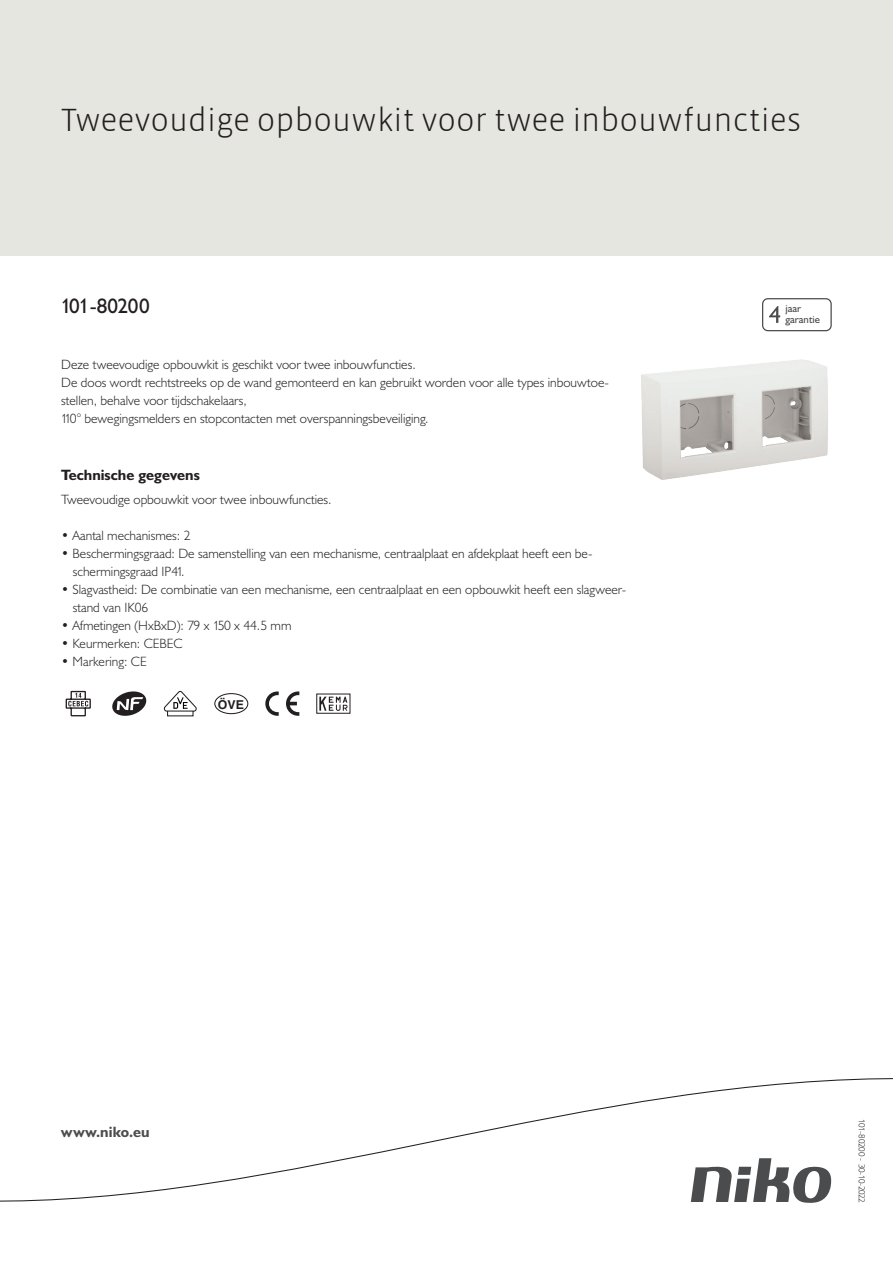
<style>
.page{position:relative;width:893px;height:1263px;background:#fff}
.page>*{position:absolute;margin:0;border:0;box-sizing:border-box;transform-origin:0 0}
.Title_datasheets{font:300 33px "Vista Sans";color:#231f20}
.Article_number{font:21px "Humanist 521 BT";letter-spacing:-.015em;color:#231f20}
.Titles_parts{font:700 15px "Humanist 521 BT";color:#231f20}
.titel_afbeelding{font:700 15px "Humanist 521 BT";letter-spacing:.005em;color:#4b4c4d}
.USP_Bullets{font:300 13.5px/18px "Humanist 521 BT";color:#231f20}
.Platte_tekst_CAB{font:300 13.5px/18px "Humanist 521 BT";color:#231f20}
.t1{font:700 12.3px "Helvetica";color:#231f20}
.t2{font:10.8px/10.8px "Humanist 521 BT";color:#4b4c4d}
.Revision{font:300 9px "Humanist 521 BT";letter-spacing:-.04em;color:#231f20}
</style>
<div class="page">
<div style="left:0;top:0;width:893px;height:255px;background:#e6e6e0"></div>
<svg style="left:66px;top:691px;width:25px;height:25px"></svg>
<svg style="left:112px;top:691px;width:34px;height:25px"></svg>
<svg style="left:164px;top:691px;width:33px;height:25px"></svg>
<div style="left:214px;top:693px;width:34px;height:21px;border:1px solid #231f20;border-radius:50%"></div>
<svg style="left:286px;top:691px;width:13px;height:25px"></svg>
<svg style="left:265px;top:691px;width:14px;height:25px"></svg>
<svg style="left:319px;top:697px;width:29px;height:14px"></svg>
<div style="left:316px;top:694px;width:34px;height:20px;border:1px solid #231f20"></div>
<svg style="left:762px;top:298px;width:70px;height:33px"></svg>
<svg style="left:0;top:1078px;width:893px;height:125px"></svg>
<img style="left:641px;top:359px;width:187px;height:121px">
<p class="Title_datasheets" style="left:61px;top:100px;width:742px">Tweevoudige opbouwkit voor twee inbouwfuncties</p>
<p class="Article_number" style="left:61px;top:293px;width:90px">101-80200</p>
<p class="t2" style="left:785px;top:303px;width:36px">jaar garantie</p>
<p class="Platte_tekst_CAB" style="left:61px;top:355px;width:549px">Deze tweevoudige opbouwkit is geschikt voor twee inbouwfuncties.<br>De doos wordt rechtstreeks op de wand gemonteerd en kan gebruikt worden voor alle types inbouwtoe&shy;stellen, behalve voor tijdschakelaars,<br>110° bewegingsmelders en stopcontacten met overspanningsbeveiliging.</p>
<p class="Titles_parts" style="left:61px;top:465px;width:140px">Technische gegevens</p>
<p class="Platte_tekst_CAB" style="left:61px;top:490px;width:272px">Tweevoudige opbouwkit voor twee inbouwfuncties.</p>
<p class="USP_Bullets" style="left:61px;top:526px;width:131px">• Aantal mechanismes: 2</p>
<p class="USP_Bullets" style="left:73px;top:544px;width:521px;text-indent:-12px">• Beschermingsgraad: De samenstelling van een mechanisme, centraalplaat en afdekplaat heeft een be&shy;schermingsgraad IP41.</p>
<p class="USP_Bullets" style="left:73px;top:580px;width:555px;text-indent:-12px">• Slagvastheid: De combinatie van een mechanisme, een centraalplaat en een opbouwkit heeft een slagweer&shy;stand van IK06</p>
<p class="USP_Bullets" style="left:61px;top:616px;width:232px">• Afmetingen (HxBxD): 79 x 150 x 44.5 mm</p>
<p class="USP_Bullets" style="left:61px;top:634px;width:123px">• Keurmerken: CEBEC</p>
<p class="USP_Bullets" style="left:61px;top:652px;width:87px">• Markering: CE</p>
<p class="t1" style="left:218px;top:697px;width:28px">ÖVE</p>
<p class="titel_afbeelding" style="left:61px;top:1122px;width:90px">www.niko.eu</p>
<p class="Revision" style="left:868px;top:1119px;width:85px;rotate:90deg">101-80200 - 30-10-2022</p>
</div>
